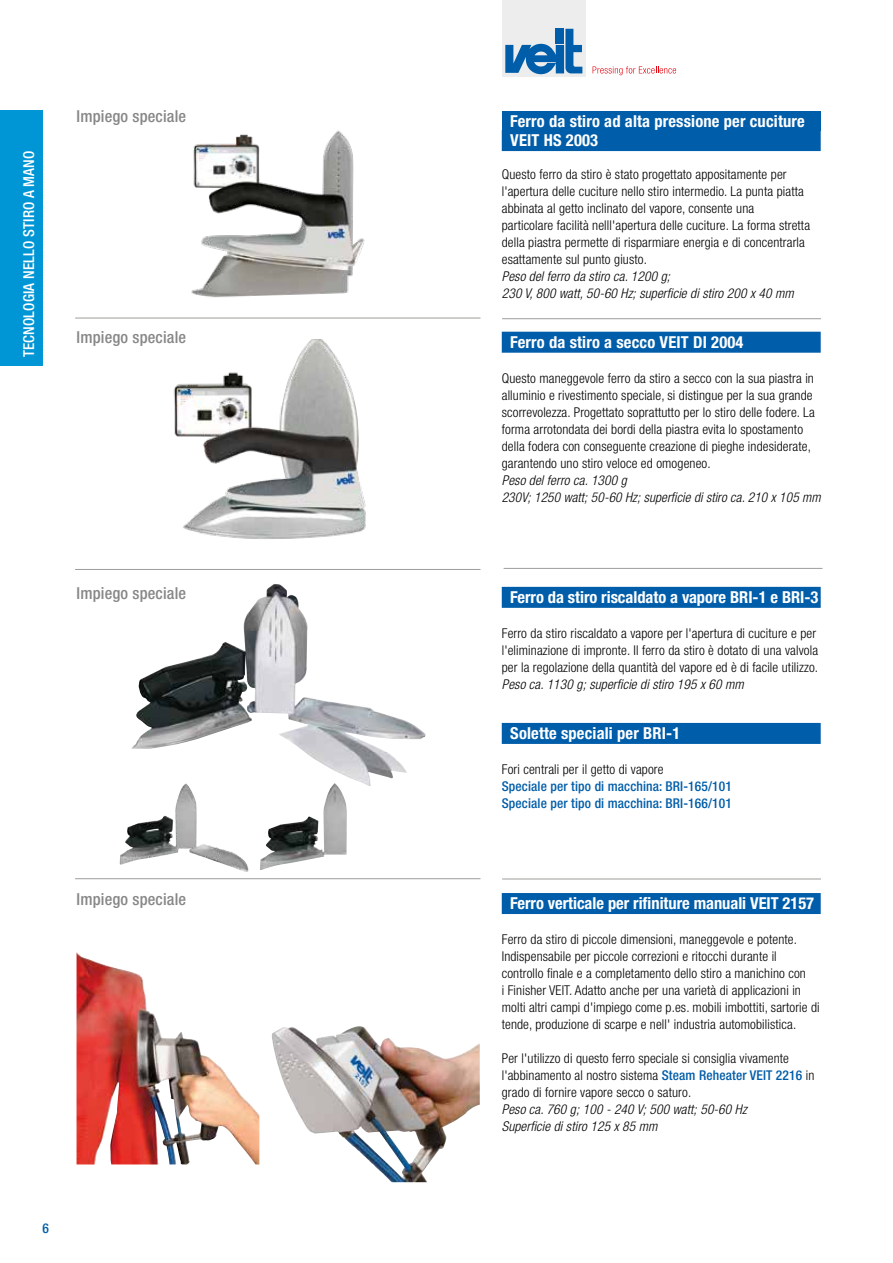
<style>
.page{position:relative;width:893px;height:1263px;background:#fff}
.page>*{position:absolute;margin:0;border:0;box-sizing:border-box;transform-origin:0 0}
.t1{font:700 condensed 16.5px/19.5px "Helvetica Neue LT Std";letter-spacing:.01em;color:#fff}
.t2{font:500 condensed 16.5px "Helvetica Neue LT Std";letter-spacing:.01em;color:#878787}
.t3{font:500 condensed 15px "Helvetica Neue LT Std";letter-spacing:.01em;color:#fff}
.t4{font:300 condensed 13.5px/17px "Helvetica Neue LT Std";letter-spacing:.01em;color:#000}
.t5{font:italic 300 condensed 13.5px/17px "Helvetica Neue LT Std";letter-spacing:.01em;color:#000}
.t6{font:500 condensed 13.5px/17px "Helvetica Neue LT Std";letter-spacing:.01em;color:#005da9}
.s1{font-weight:500;color:#005da9}
</style>
<div class="page">
<div style="left:502px;top:0;width:83px;height:76px;background:#ededed"></div>
<svg style="left:505px;top:29px;width:77px;height:45px"></svg>
<div style="left:556px;top:29px;width:8px;height:15px;background:#005da9"></div>
<svg style="left:593px;top:66px;width:83px;height:9px"></svg>
<hr style="left:75px;top:878px;width:405px;height:1px;background:#9d9d9c">
<hr style="left:504px;top:568px;width:318px;height:1px;background:#9d9d9c">
<hr style="left:75px;top:569px;width:405px;height:1px;background:#9d9d9c">
<hr style="left:502px;top:879px;width:319px;height:1px;background:#9d9d9c">
<hr style="left:502px;top:318px;width:319px;height:1px;background:#9d9d9c">
<hr style="left:75px;top:318px;width:405px;height:1px;background:#9d9d9c">
<img style="left:173px;top:339px;width:193px;height:200px">
<img style="left:191px;top:130px;width:174px;height:168px">
<img style="left:132px;top:584px;width:294px;height:202px">
<img style="left:260px;top:783px;width:87px;height:87px">
<img style="left:119px;top:783px;width:130px;height:89px">
<img style="left:271px;top:1026px;width:209px;height:156px">
<img style="left:77px;top:953px;width:182px;height:211px">
<div style="left:502px;top:111px;width:319px;height:20px;background:#005da9"></div>
<div style="left:502px;top:130px;width:319px;height:21px;background:#005da9"></div>
<div style="left:502px;top:587px;width:319px;height:21px;background:#005da9"></div>
<div style="left:502px;top:723px;width:319px;height:21px;background:#005da9"></div>
<div style="left:502px;top:893px;width:319px;height:21px;background:#005da9"></div>
<div style="left:502px;top:332px;width:319px;height:21px;background:#005da9"></div>
<div style="left:0;top:111px;width:43px;height:255px;background:#0095d4"></div>
<p class="t3" style="left:20px;top:357px;width:208px;rotate:-90deg">TECNOLOGIA NELLO STIRO A MANO</p>
<p class="t2" style="left:77px;top:107px;width:111px">Impiego speciale</p>
<p class="t2" style="left:77px;top:328px;width:111px">Impiego speciale</p>
<p class="t2" style="left:77px;top:583px;width:111px">Impiego speciale</p>
<p class="t2" style="left:77px;top:889px;width:111px">Impiego speciale</p>
<p class="t6" style="left:43px;top:1220px;width:8px">6</p>
<p class="t1" style="left:510px;top:111px;width:296px">Ferro da stiro ad alta pressione per cuciture<br>VEIT HS 2003</p>
<p class="t4" style="left:502px;top:165px;width:310px">Questo ferro da stiro è stato progettato appositamente per l'apertura delle cuciture nello stiro intermedio. La punta piatta abbinata al getto inclinato del vapore, consente una<br>particolare facilità nelll'apertura delle cuciture. La forma stretta della piastra permette di risparmiare energia e di concentrarla esattamente sul punto giusto.</p>
<p class="t5" style="left:502px;top:268px;width:294px">Peso del ferro da stiro ca. 1200 g;<br>230 V, 800 watt, 50-60 Hz; superficie di stiro 200 x 40 mm</p>
<p class="t1" style="left:510px;top:332px;width:235px">Ferro da stiro a secco VEIT DI 2004</p>
<p class="t4" style="left:502px;top:369px;width:314px">Questo maneggevole ferro da stiro a secco con la sua piastra in alluminio e rivestimento speciale, si distingue per la sua grande scorrevolezza. Progettato soprattutto per lo stiro delle fodere. La forma arrotondata dei bordi della piastra evita lo spostamento della fodera con conseguente creazione di pieghe indesiderate, garantendo uno stiro veloce ed omogeneo.</p>
<p class="t5" style="left:502px;top:472px;width:320px">Peso del ferro ca. 1300 g<br>230V; 1250 watt; 50-60 Hz; superficie di stiro ca. 210 x 105 mm</p>
<p class="t1" style="left:510px;top:587px;width:310px">Ferro da stiro riscaldato a vapore BRI-1 e BRI-3</p>
<p class="t4" style="left:502px;top:624px;width:318px">Ferro da stiro riscaldato a vapore per l'apertura di cuciture e per l'eliminazione di impronte. Il ferro da stiro è dotato di una valvola per la regolazione della quantità del vapore ed è di facile utilizzo.</p>
<p class="t5" style="left:502px;top:676px;width:244px">Peso ca. 1130 g; superficie di stiro 195 x 60 mm</p>
<p class="t1" style="left:510px;top:723px;width:172px">Solette speciali per BRI-1</p>
<p class="t4" style="left:502px;top:761px;width:163px">Fori centrali per il getto di vapore</p>
<p class="t6" style="left:502px;top:777px;width:232px">Speciale per tipo di macchina: BRI-165/101<br>Speciale per tipo di macchina: BRI-166/101</p>
<p class="t1" style="left:510px;top:893px;width:305px">Ferro verticale per rifiniture manuali VEIT 2157</p>
<p class="t4" style="left:502px;top:931px;width:319px">Ferro da stiro di piccole dimensioni, maneggevole e potente.<br>Indispensabile per piccole correzioni e ritocchi durante il controllo finale e a completamento dello stiro a manichino con<br>i Finisher VEIT. Adatto anche per una varietà di applicazioni in molti altri campi d'impiego come p. es. mobili imbottiti, sartorie di tende, produzione di scarpe e nell' industria automobilistica.</p>
<p class="t4" style="left:502px;top:1050px;width:314px">Per l'utilizzo di questo ferro speciale si consiglia vivamente l'abbinamento al nostro sistema <span class="s1">Steam Reheater VEIT 2216</span> in grado di fornire vapore secco o saturo.</p>
<p class="t5" style="left:502px;top:1101px;width:246px">Peso ca. 760 g; 100 - 240 V; 500 watt; 50-60 Hz<br>Superficie di stiro 125 x 85 mm</p>
</div>
